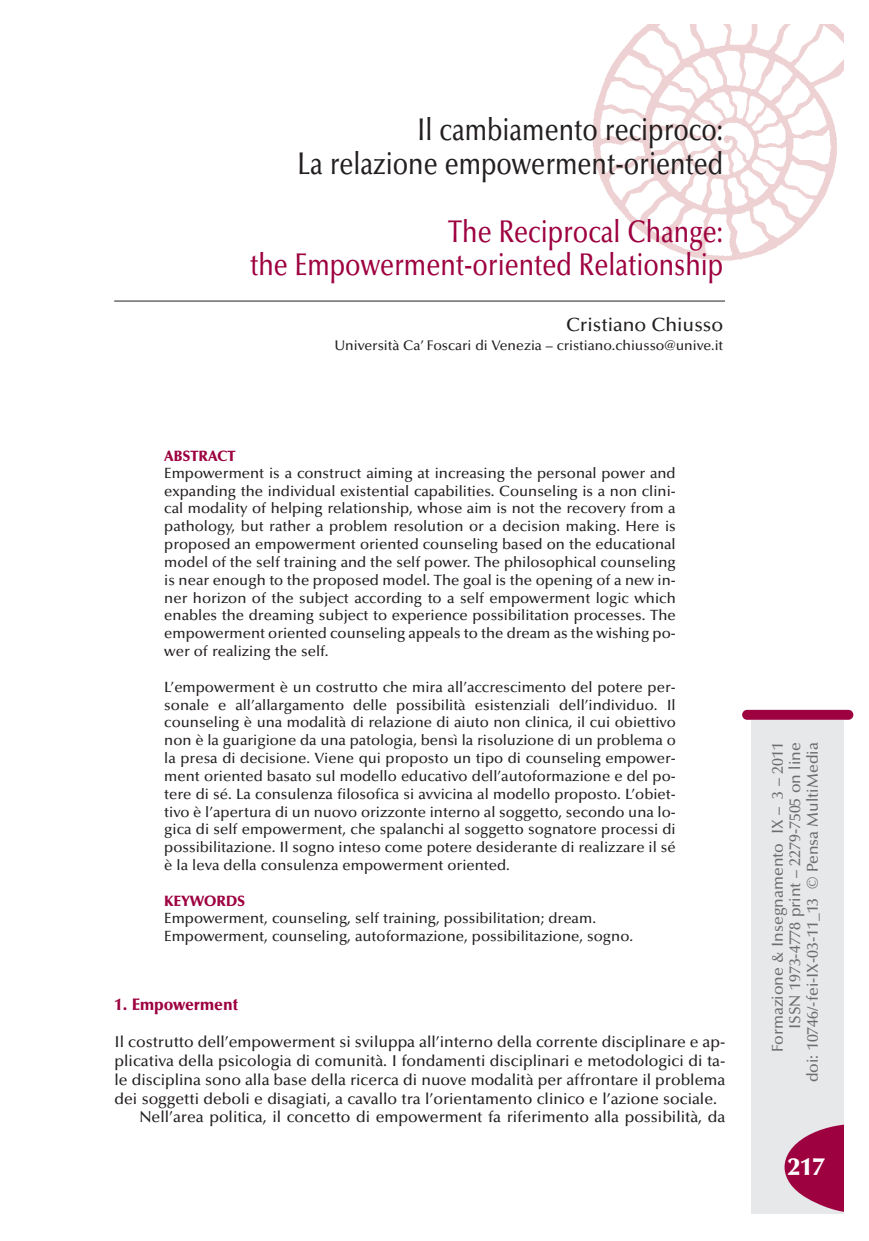
<style>
.page{position:relative;width:869px;height:1241px;background:#fff}
.page>*{position:absolute;margin:0;border:0;box-sizing:border-box;transform-origin:0 0}
.t1{font:500 31.5px/33.9px "Optima";color:#9d0140;text-align:right;scale:.8 1}
.t2{font:500 31.5px/33.9px "Optima";color:#231f20;text-align:right;scale:.8 1}
.t3{font:900 24.5px "Optima";color:#fff}
.t4{font:500 19.25px "Optima";color:#231f20}
.t5{font:900 16.62px "Optima";color:#9d0140;scale:.95 1}
.t6{font:500 15.75px "Optima";color:#231f20}
.t7{font:500 15.75px/17.5px "Optima";color:#6c6d70;text-align:right}
.t8{font:500 14.88px/17.8px "Optima";color:#231f20;text-align:justify}
.t9{font:900 14.88px "Optima";letter-spacing:-.01em;color:#9d0140}
.t10{font:500 14px "Optima";color:#231f20}
</style>
<div class="page">
<img style="left:593px;top:25px;width:249px;height:236px">
<hr style="left:114px;top:300px;width:610px;height:1px;background:#231f20">
<div style="left:750px;top:720px;width:92px;height:493px;background:#e7e8e9"></div>
<div style="left:741px;top:709px;width:112px;height:10px;background:#9d0140;border-radius:5px"></div>
<svg style="left:784px;top:1123px;width:60px;height:89px"></svg>
<h1 class="t2" style="left:297px;top:115px;width:533px">Il cambiamento reciproco:<br>La relazione empowerment-oriented</h1>
<h1 class="t1" style="left:250px;top:217px;width:592px">The Reciprocal Change:<br>the Empowerment-oriented Relationship</h1>
<p class="t4" style="left:565px;top:317px;width:159px">Cristiano Chiusso</p>
<p class="t10" style="left:334px;top:339px;width:390px">Università Ca’ Foscari di Venezia – cristiano.chiusso@unive.it</p>
<p class="t9" style="left:164px;top:449px;width:73px">ABSTRACT</p>
<p class="t8" style="left:164px;top:465px;width:512px">Empowerment is a construct aiming at increasing the personal power and expanding the individual existential capabilities. Counseling is a non clini&shy;cal modality of helping relationship, whose aim is not the recovery from a pathology, but rather a problem resolution or a decision making. Here is proposed an empowerment oriented counseling based on the educational model of the self training and the self power. The philosophical counseling is near enough to the proposed model. The goal is the opening of a new in&shy;ner horizon of the subject according to a self empowerment logic which enables the dreaming subject to experience possibilitation processes. The empowerment oriented counseling appeals to the dream as the wishing po&shy;wer of realizing the self.</p>
<p class="t8" style="left:164px;top:679px;width:513px">L’empowerment è un costrutto che mira all’accrescimento del potere per&shy;sonale e all’allargamento delle possibilità esistenziali dell’individuo. Il counseling è una modalità di relazione di aiuto non clinica, il cui obiettivo non è la guarigione da una patologia, bensì la risoluzione di un problema o la presa di decisione. Viene qui proposto un tipo di counseling empower&shy;ment oriented basato sul modello educativo dell’autoformazione e del po&shy;tere di sé. La consulenza filosofica si avvicina al modello proposto. L’obiet&shy;tivo è l’apertura di un nuovo orizzonte interno al soggetto, secondo una lo&shy;gica di self empowerment, che spalanchi al soggetto sognatore processi di possibilitazione. Il sogno inteso come potere desiderante di realizzare il sé è la leva della consulenza empowerment oriented.</p>
<p class="t9" style="left:164px;top:894px;width:83px">KEYWORDS</p>
<p class="t8" style="left:164px;top:910px;width:470px">Empowerment, counseling, self training, possibilitation; dream.<br>Empowerment, counseling, autoformazione, possibilitazione, sogno.</p>
<p class="t5" style="left:115px;top:997px;width:131px">1. Empowerment</p>
<p class="t6" style="left:115px;top:1035px;width:612px">Il costrutto dell’empowerment si sviluppa all’interno della corrente disciplinare e ap-</p>
<p class="t6" style="left:115px;top:1054px;width:612px">plicativa della psicologia di comunità. I fondamenti disciplinari e metodologici di ta-</p>
<p class="t6" style="left:114px;top:1073px;width:612px">le disciplina sono alla base della ricerca di nuove modalità per affrontare il problema</p>
<p class="t6" style="left:114px;top:1091px;width:603px">dei soggetti deboli e disagiati, a cavallo tra l’orientamento clinico e l’azione sociale.</p>
<p class="t6" style="left:139px;top:1110px;width:587px">Nell’area politica, il concetto di empowerment fa riferimento alla possibilità, da</p>
<p class="t7" style="left:769px;top:1082px;width:341px;rotate:-90deg">Formazione &amp; Insegnamento IX – 3 – 2011<br>ISSN 1973-4778 print – 2279-7505 on line<br>doi: 10746/-fei-IX-03-11_13 © Pensa MultiMedia</p>
<h2 class="t3" style="left:787px;top:1156px;width:38px">217</h2>
</div>
